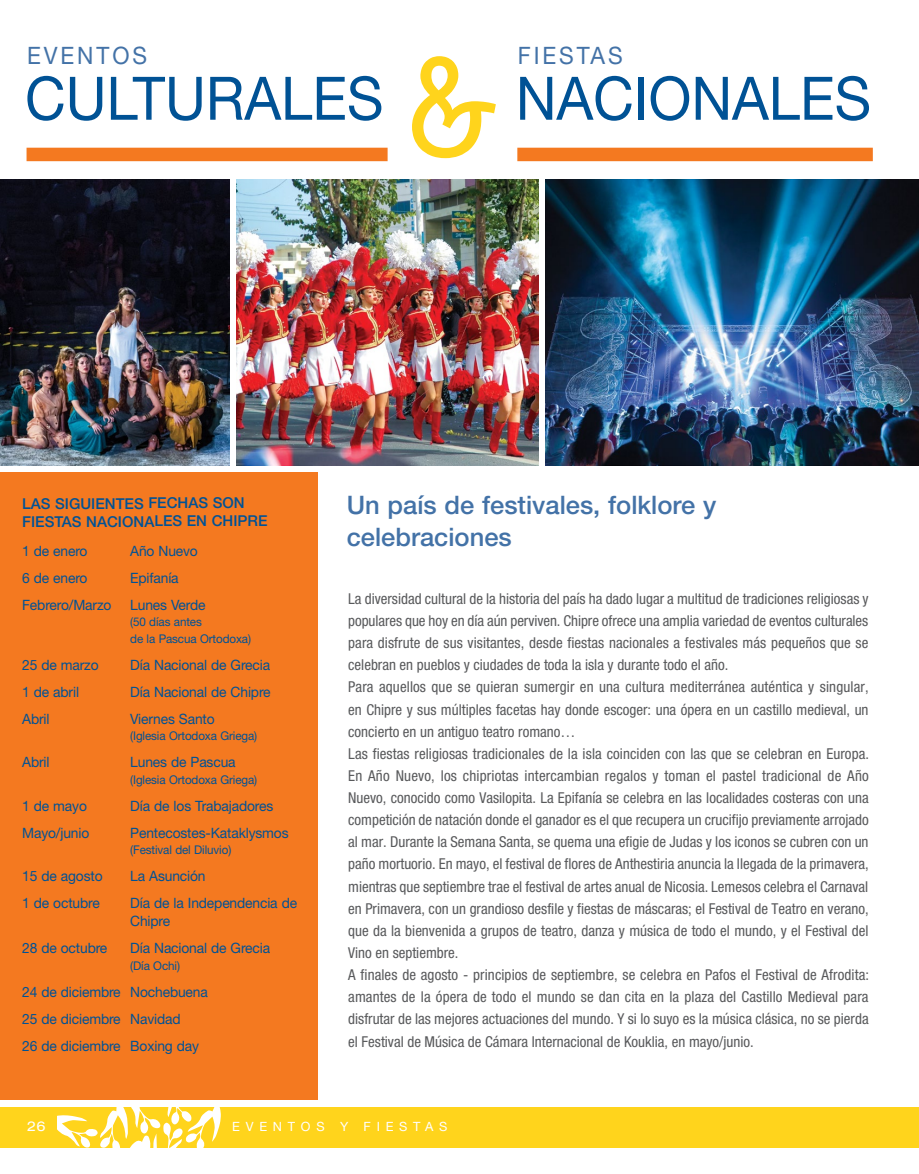
<style>
.page{position:relative;width:919px;height:1174px;background:#fff}
.page>*{position:absolute;margin:0;border:0;box-sizing:border-box;transform-origin:0 0}
.t1{font:144px "PF Highway Sans Pro";color:#ffd41c;scale:.94 1}
.t2{font:60px "Helvetica Neue";color:#005295;scale:.94 1}
.t3{font:500 25.5px/31.5px "Helvetica Neue";color:#4372a7}
.t4{font:24px "Helvetica Neue";letter-spacing:.13em;color:#4372a7;scale:.94 1}
.t5{font:condensed 15px/22px "Helvetica Neue";color:#58595b;text-align:justify}
.t6{font:500 15px/18px "Helvetica Neue";color:#005295}
.t7{font:14.25px "Helvetica Neue";letter-spacing:-.01em;color:#005295}
.t8{font:expanded 13.5px "Helvetica Neue";color:#fff}
.t9{font:12.75px "Helvetica Neue";letter-spacing:.45em;color:#fff}
.t10{font:12px "Helvetica Neue";letter-spacing:-.01em;color:#005295}
</style>
<div class="page">
<div style="left:0;top:1107px;width:918px;height:40px;background:#ffd41c"></div>
<svg style="left:57px;top:1108px;width:164px;height:39px"></svg>
<img style="left:0;top:179px;width:229px;height:286px">
<img style="left:237px;top:179px;width:301px;height:286px">
<img style="left:545px;top:179px;width:373px;height:286px">
<div style="left:0;top:472px;width:317px;height:627px;background:#f47920"></div>
<div style="left:27px;top:148px;width:360px;height:13px;background:#f47920"></div>
<div style="left:517px;top:148px;width:355px;height:13px;background:#f47920"></div>
<p class="t4" style="left:27px;top:41px;width:129px">EVENTOS</p>
<p class="t2" style="left:25px;top:63px;width:383px">CULTURALES</p>
<p class="t1" style="left:401px;top:25px;width:108px">&amp;</p>
<p class="t4" style="left:518px;top:41px;width:113px">FIESTAS</p>
<p class="t2" style="left:515px;top:63px;width:379px">NACIONALES</p>
<p class="t6" style="left:22px;top:494px;width:247px">LAS SIGUIENTES FECHAS SON<br>FIESTAS NACIONALES EN CHIPRE</p>
<p class="t7" style="left:22px;top:542px;width:67px">1 de enero</p>
<p class="t7" style="left:130px;top:542px;width:69px">Año Nuevo</p>
<p class="t7" style="left:22px;top:569px;width:67px">6 de enero</p>
<p class="t7" style="left:130px;top:569px;width:50px">Epifanía</p>
<p class="t7" style="left:22px;top:596px;width:91px">Febrero/Marzo</p>
<p class="t7" style="left:130px;top:596px;width:77px">Lunes Verde</p>
<p class="t10" style="left:130px;top:614px;width:73px">(50 días antes</p>
<p class="t10" style="left:130px;top:631px;width:122px">de la Pascua Ortodoxa)</p>
<p class="t7" style="left:22px;top:656px;width:78px">25 de marzo</p>
<p class="t7" style="left:130px;top:656px;width:141px">Día Nacional de Grecia</p>
<p class="t7" style="left:22px;top:683px;width:58px">1 de abril</p>
<p class="t7" style="left:130px;top:683px;width:142px">Día Nacional de Chipre</p>
<p class="t7" style="left:22px;top:710px;width:29px">Abril</p>
<p class="t7" style="left:130px;top:710px;width:86px">Viernes Santo</p>
<p class="t10" style="left:130px;top:728px;width:128px">(Iglesia Ortodoxa Griega)</p>
<p class="t7" style="left:22px;top:753px;width:29px">Abril</p>
<p class="t7" style="left:130px;top:753px;width:107px">Lunes de Pascua</p>
<p class="t10" style="left:130px;top:772px;width:128px">(Iglesia Ortodoxa Griega)</p>
<p class="t7" style="left:22px;top:797px;width:66px">1 de mayo</p>
<p class="t7" style="left:130px;top:797px;width:145px">Día de los Trabajadores</p>
<p class="t7" style="left:22px;top:824px;width:69px">Mayo/junio</p>
<p class="t7" style="left:130px;top:824px;width:160px">Pentecostes-Kataklysmos</p>
<p class="t10" style="left:130px;top:842px;width:103px">(Festival del Diluvio)</p>
<p class="t7" style="left:22px;top:867px;width:82px">15 de agosto</p>
<p class="t7" style="left:130px;top:867px;width:77px">La Asunción</p>
<p class="t7" style="left:22px;top:894px;width:79px">1 de octubre</p>
<p class="t7" style="left:130px;top:894px;width:168px">Día de la Independencia de</p>
<p class="t7" style="left:130px;top:912px;width:42px">Chipre</p>
<p class="t7" style="left:22px;top:939px;width:87px">28 de octubre</p>
<p class="t7" style="left:130px;top:939px;width:141px">Día Nacional de Grecia</p>
<p class="t10" style="left:130px;top:958px;width:51px">(Día Ochi)</p>
<p class="t7" style="left:22px;top:983px;width:187px">24 de diciembre Nochebuena</p>
<p class="t7" style="left:22px;top:1010px;width:160px">25 de diciembre Navidad</p>
<p class="t7" style="left:22px;top:1037px;width:178px">26 de diciembre Boxing day</p>
<p class="t3" style="left:347px;top:489px;width:371px">Un país de festivales, folklore y celebraciones</p>
<p class="t5" style="left:348px;top:587px;width:522px">La diversidad cultural de la historia del país ha dado lugar a multitud de tradiciones religiosas y populares que hoy en día aún perviven. Chipre ofrece una amplia variedad de eventos culturales para disfrute de sus visitantes, desde fiestas nacionales a festivales más pequeños que se celebran en pueblos y ciudades de toda la isla y durante todo el año.</p>
<p class="t5" style="left:348px;top:676px;width:522px">Para aquellos que se quieran sumergir en una cultura mediterránea auténtica y singular, en Chipre y sus múltiples facetas hay donde escoger: una ópera en un castillo medieval, un concierto en un antiguo teatro romano…</p>
<p class="t5" style="left:348px;top:742px;width:522px">Las fiestas religiosas tradicionales de la isla coinciden con las que se celebran en Europa.<br>En Año Nuevo, los chipriotas intercambian regalos y toman el pastel tradicional de Año Nuevo, conocido como Vasilopita. La Epifanía se celebra en las localidades costeras con una competición de natación donde el ganador es el que recupera un crucifijo previamente arrojado al mar. Durante la Semana Santa, se quema una efigie de Judas y los iconos se cubren con un paño mortuorio. En mayo, el festival de flores de Anthestiria anuncia la llegada de la primavera, mientras que septiembre trae el festival de artes anual de Nicosia. Lemesos celebra el Carnaval en Primavera, con un grandioso desfile y fiestas de máscaras; el Festival de Teatro en verano, que da la bienvenida a grupos de teatro, danza y música de todo el mundo, y el Festival del Vino en septiembre.</p>
<p class="t5" style="left:348px;top:963px;width:522px">A finales de agosto - principios de septiembre, se celebra en Pafos el Festival de Afrodita: amantes de la ópera de todo el mundo se dan cita en la plaza del Castillo Medieval para disfrutar de las mejores actuaciones del mundo. Y si lo suyo es la música clásica, no se pierda el Festival de Música de Cámara Internacional de Kouklia, en mayo/junio.</p>
<p class="t8" style="left:27px;top:1118px;width:20px">26</p>
<p class="t9" style="left:232px;top:1119px;width:217px">EVENTOS Y FIESTAS</p>
</div>
